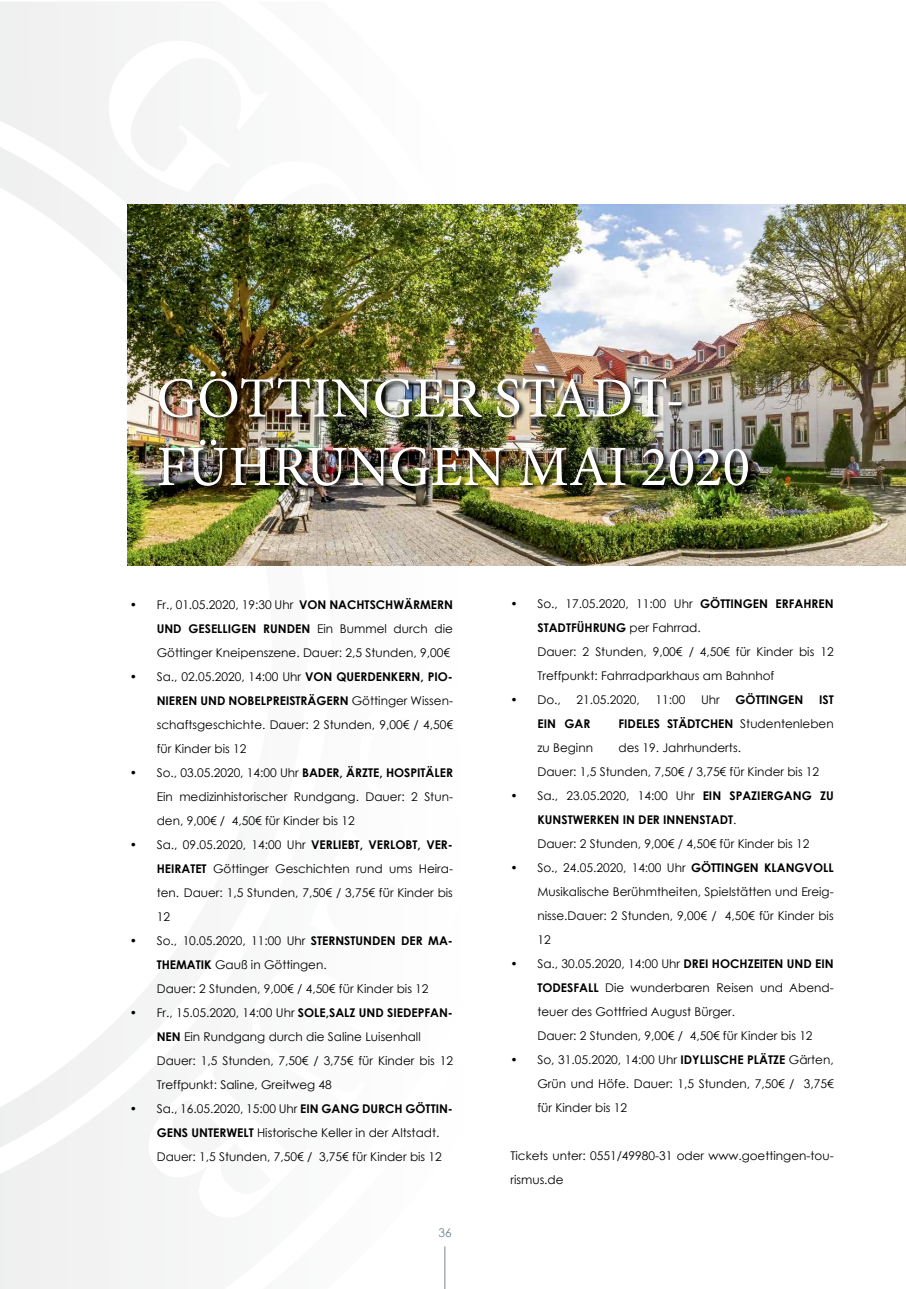
<style>
.page{position:relative;width:906px;height:1289px;background:#fff}
.page>*{position:absolute;margin:0;border:0;box-sizing:border-box;transform-origin:0 0}
.t1{font:57px/68.4px "Minion Pro";color:#fff}
.t2{font:12px/24px "Century Gothic";color:#000}
.t3{font:700 12px "Century Gothic";color:#000}
.t4{font:12px "Century Gothic";color:#75858d}
.s1{font-weight:700}
.s2{font-weight:400}
</style>
<div class="page">
<svg style="left:0;top:2px;width:446px;height:1286px"></svg>
<hr style="left:444px;top:1246px;width:1px;height:42px;background:#74858d">
<img style="left:128px;top:204px;width:778px;height:362px">
<img style="left:157px;top:370px;width:598px;height:123px">
<h1 class="t1" style="left:156px;top:364px;width:595px">GÖTTINGER STADT-<br>FÜHRUNGEN MAI 2020</h1>
<p class="t2" style="left:157px;top:592px;width:298px;text-align:justify;text-indent:-27px">• Fr., 01.05.2020, 19:30 Uhr <span class="s1">VON NACHTSCHWÄRMERN UND GESELLIGEN RUNDEN</span> Ein Bummel durch die Göttinger Kneipenszene. Dauer: 2,5 Stunden, 9,00€</p>
<p class="t2" style="left:157px;top:664px;width:298px;text-align:justify;text-indent:-27px">• Sa., 02.05.2020, 14:00 Uhr <span class="s1">VON QUERDENKERN, PIO-NIEREN UND NOBELPREISTRÄGERN</span> Göttinger Wissen&shy;schaftsgeschichte. Dauer: 2 Stunden, 9,00€ / 4,50€ für Kinder bis 12</p>
<p class="t2" style="left:157px;top:760px;width:298px;text-align:justify;text-indent:-27px">• So., 03.05.2020, 14:00 Uhr <span class="s1">BADER, ÄRZTE, HOSPITÄLER </span>Ein medizinhistorischer Rundgang. Dauer: 2 Stun&shy;den, 9,00€ / 4,50€ für Kinder bis 12</p>
<p class="t2" style="left:157px;top:832px;width:298px;text-align:justify;text-indent:-27px">• Sa., 09.05.2020, 14:00 Uhr <span class="s1">VERLIEBT, VERLOBT, VER-HEIRATET</span> Göttinger Geschichten rund ums Heira&shy;ten. Dauer: 1,5 Stunden, 7,50€ / 3,75€ für Kinder bis 12</p>
<p class="t2" style="left:157px;top:928px;width:298px;text-indent:-27px">• So., 10.05.2020, 11:00 Uhr <span class="s1">STERNSTUNDEN DER MA-<br>THEMATIK</span> Gauß in Göttingen.<br>Dauer: 2 Stunden, 9,00€ / 4,50€ für Kinder bis 12</p>
<p class="t2" style="left:157px;top:1000px;width:298px;text-indent:-27px">• Fr., 15.05.2020, 14:00 Uhr <span class="s1">SOLE,SALZ UND SIEDEPFAN-NEN</span> Ein Rundgang durch die Saline Luisenhall Dauer: 1,5 Stunden, 7,50€ / 3,75€ für Kinder bis 12<br>Treffpunkt: Saline, Greitweg 48</p>
<p class="t2" style="left:157px;top:1096px;width:298px;text-indent:-27px">• Sa., 16.05.2020, 15:00 Uhr <span class="s1">EIN GANG DURCH GÖTTIN-<br>GENS UNTERWELT</span> Historische Keller in der Altstadt.<br>Dauer: 1,5 Stunden, 7,50€ / 3,75€ für Kinder bis 12</p>
<p class="t4" style="left:438px;top:1224px;width:15px">36</p>
<p class="t2" style="left:537px;top:591px;width:298px;text-indent:-27px">• So., 17.05.2020, 11:00 Uhr <span class="s1">GÖTTINGEN ERFAHREN STADTFÜHRUNG</span> per Fahrrad.<br>Dauer: 2 Stunden, 9,00€ / 4,50€ für Kinder bis 12<br>Treffpunkt: Fahrradparkhaus am Bahnhof</p>
<p class="t2" style="left:510px;top:687px;width:52px">• Do.,</p>
<p class="t2" style="left:576px;top:687px;width:65px">21.05.2020,</p>
<p class="t2" style="left:655px;top:687px;width:31px">11:00</p>
<p class="t2" style="left:701px;top:687px;width:20px">Uhr</p>
<p class="t3" style="left:735px;top:690px;width:69px">GÖTTINGEN</p>
<p class="t3" style="left:819px;top:690px;width:16px">IST</p>
<p class="t3" style="left:537px;top:714px;width:54px">EIN GAR</p>
<p class="t3" style="left:618px;top:714px;width:217px">FIDELES STÄDTCHEN <span class="s2">Studentenleben</span></p>
<p class="t2" style="left:537px;top:735px;width:57px">zu Beginn</p>
<p class="t2" style="left:537px;top:735px;width:283px;text-align:center">des 19. Jahrhunderts.<br>Dauer: 1,5 Stunden, 7,50€ / 3,75€ für Kinder bis 12</p>
<p class="t2" style="left:537px;top:783px;width:298px;text-indent:-27px">• Sa., 23.05.2020, 14:00 Uhr <span class="s1">EIN SPAZIERGANG ZU<br>KUNSTWERKEN IN DER INNENSTADT</span>.<br>Dauer: 2 Stunden, 9,00€ / 4,50€ für Kinder bis 12</p>
<p class="t2" style="left:537px;top:855px;width:298px;text-align:justify;text-indent:-27px">• So., 24.05.2020, 14:00 Uhr <span class="s1">GÖTTINGEN KLANGVOLL </span>Musikalische Berühmtheiten, Spielstätten und Ereig&shy;nisse.Dauer: 2 Stunden, 9,00€ / 4,50€ für Kinder bis 12</p>
<p class="t2" style="left:537px;top:951px;width:298px;text-indent:-27px">• Sa., 30.05.2020, 14:00 Uhr <span class="s1">DREI HOCHZEITEN UND EIN TODESFALL</span> Die wunderbaren Reisen und Abend&shy;teuer des Gottfried August Bürger.<br>Dauer: 2 Stunden, 9,00€ / 4,50€ für Kinder bis 12</p>
<p class="t2" style="left:537px;top:1047px;width:298px;text-align:justify;text-indent:-27px">• So, 31.05.2020, 14:00 Uhr <span class="s1">IDYLLISCHE PLÄTZE</span> Gärten, Grün und Höfe. Dauer: 1,5 Stunden, 7,50€ / 3,75€ für Kinder bis 12</p>
<p class="t2" style="left:510px;top:1143px;width:325px">Tickets unter: 0551/49980-31 oder www.goettingen-tou&shy;rismus.de</p>
</div>
